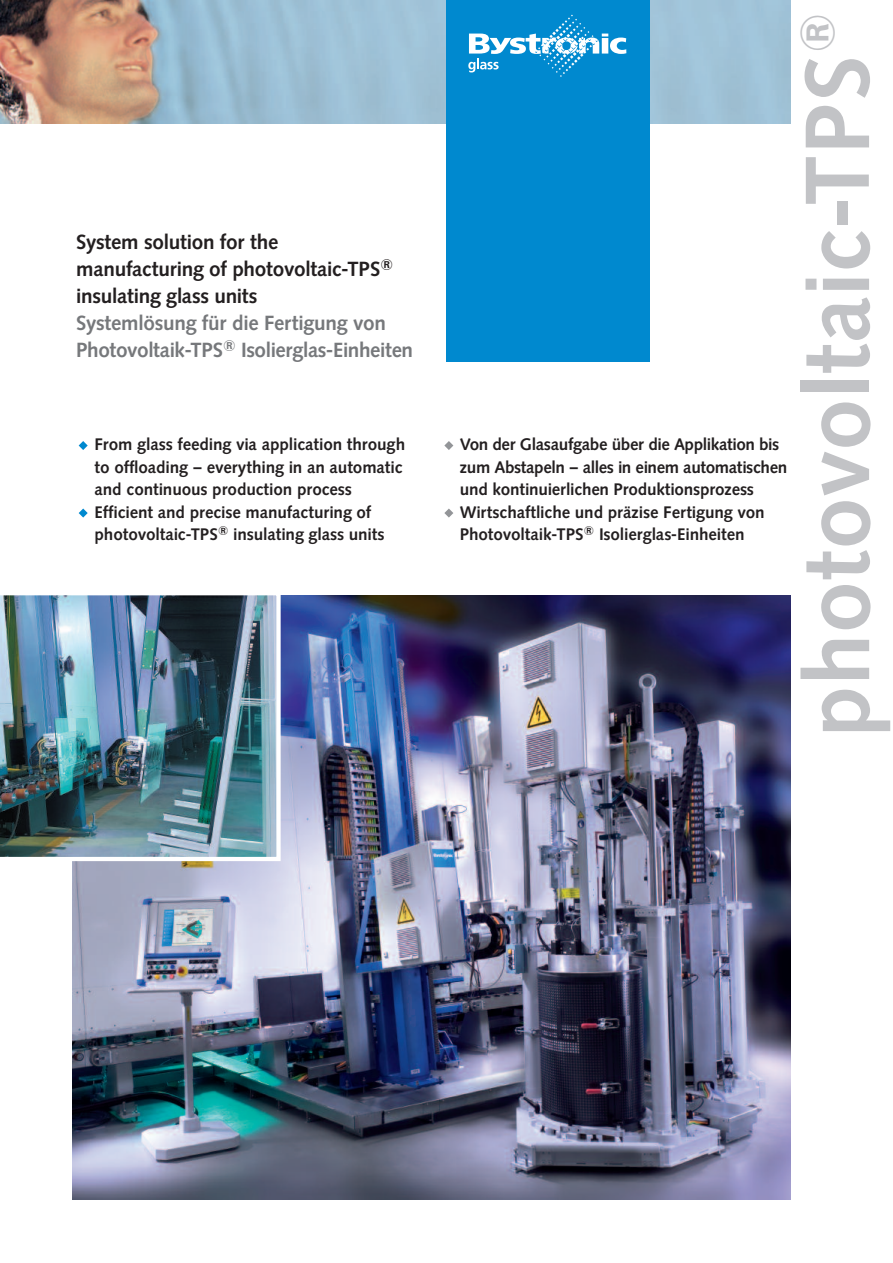
<style>
.page{position:relative;width:893px;height:1263px;background:#fff}
.page>*{position:absolute;margin:0;border:0;box-sizing:border-box;transform-origin:0 0}
.t1{font:700 90px "Synthese BSK";letter-spacing:.04em;color:#c2c3c6}
.t2{font:700 20.25px/27px "Synthese BSK";letter-spacing:.015em;color:#231f20}
.t3{font:700 20.25px/27px "Synthese BSK";letter-spacing:.015em;color:#76787b}
.t4{font:700 16.5px/22.5px "Synthese BSK";letter-spacing:.025em;color:#231f20}
</style>
<div class="page">
<img style="left:0;top:0;width:790px;height:123px">
<img style="left:72px;top:595px;width:719px;height:604px">
<svg style="left:444px;top:441px;width:9px;height:9px"></svg>
<svg style="left:444px;top:508px;width:9px;height:9px"></svg>
<svg style="left:79px;top:508px;width:9px;height:9px"></svg>
<svg style="left:79px;top:441px;width:9px;height:9px"></svg>
<div style="left:446px;top:1px;width:203px;height:359px;background:#0089cf"></div>
<svg style="left:468px;top:15px;width:158px;height:62px"></svg>
<img style="left:0;top:595px;width:281px;height:266px">
<p class="t2" style="left:77px;top:229px;width:318px">System solution for the manufacturing of photovoltaic-TPS<sup>® </sup>insulating glass units</p>
<p class="t3" style="left:77px;top:310px;width:338px">Systemlösung für die Fertigung von<br>Photovoltaik-TPS<sup>®</sup> Isolierglas-Einheiten</p>
<p class="t4" style="left:95px;top:433px;width:312px">From glass feeding via application through to offloading – everything in an automatic and continuous production process Efficient and precise manufacturing of photovoltaic-TPS<sup>®</sup> insulating glass units</p>
<p class="t4" style="left:460px;top:433px;width:328px">Von der Glasaufgabe über die Applikation bis zum Abstapeln – alles in einem automatischen und kontinuierlichen Produktionsprozess Wirtschaftliche und präzise Fertigung von Photovoltaik-TPS<sup>®</sup> Isolierglas-Einheiten</p>
<h1 class="t1" style="left:788px;top:736px;width:725px;rotate:-90deg">photovoltaic-TPS<sup>®</sup></h1>
</div>
